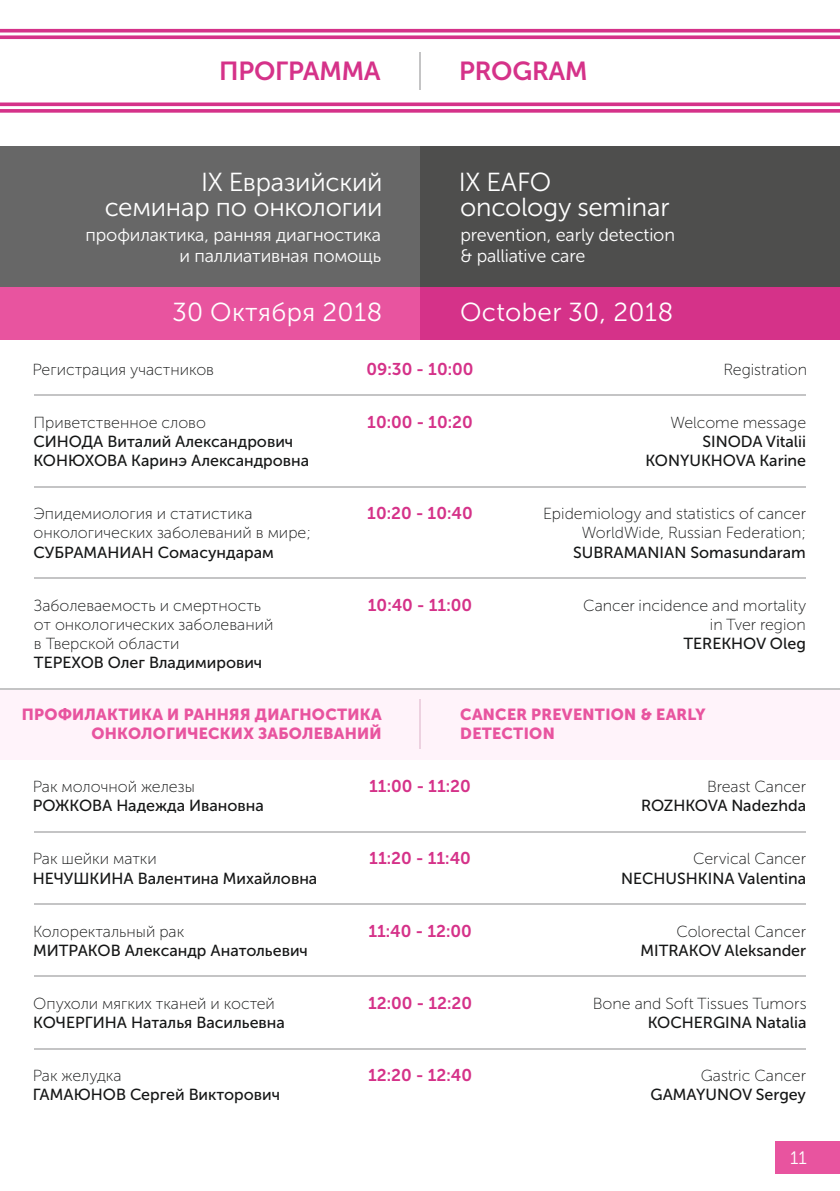
<style>
.page{position:relative;width:840px;height:1191px;background:#fff}
.page>*{position:absolute;margin:0;border:0;box-sizing:border-box;transform-origin:0 0}
.t1{font:26px/25.2px "Museo Sans Cyrl 300";letter-spacing:-.01em;color:#fff;text-align:right}
.t2{font:26px "Museo Sans Cyrl 300";letter-spacing:.015em;color:#fff}
.t3{font:26px "Museo Sans Cyrl 700";letter-spacing:-.01em;color:#d53289}
.t4{font:18px/20.4px "Museo Sans Cyrl 300";letter-spacing:-.01em;color:#fff;text-align:right}
.t5{font:17px "Museo Sans Cyrl 700";color:#d53289}
.t6{font:16px/19.2px "Museo Sans Cyrl 100";color:#151616;text-align:right}
.t7{font:16px/19.2px "Museo Sans Cyrl 500";color:#151616}
.t8{font:16px/19.2px "Museo Sans Cyrl 900,Bold";letter-spacing:.02em;color:#e8549f;text-align:right}
</style>
<div class="page">
<div style="left:0;top:688px;width:839px;height:72px;background:#fff3fa"></div>
<div style="left:0;top:146px;width:839px;height:141px;background:#676767"></div>
<div style="left:420px;top:146px;width:419px;height:141px;background:#4e4e4d"></div>
<svg style="left:0;top:29px;width:839px;height:4px;fill:#d53289"></svg>
<svg style="left:0;top:35px;width:839px;height:4px;fill:#d53289"></svg>
<hr style="left:419px;top:52px;width:1px;height:38px;background:#c4c4c5">
<svg style="left:0;top:102px;width:839px;height:4px;fill:#d53289"></svg>
<svg style="left:0;top:109px;width:839px;height:4px;fill:#d6378c"></svg>
<div style="left:0;top:287px;width:839px;height:52px;background:#e8549f"></div>
<div style="left:420px;top:287px;width:419px;height:52px;background:#d53289"></div>
<hr style="left:34px;top:395px;width:771px;height:1px;background:#c4c4c5">
<hr style="left:34px;top:486px;width:771px;height:1px;background:#c4c4c5">
<hr style="left:0;top:688px;width:839px;height:1px;background:#c4c4c5">
<hr style="left:419px;top:699px;width:1px;height:50px;background:#edd1e0">
<div style="left:775px;top:1142px;width:64px;height:32px;background:#e8549f"></div>
<hr style="left:34px;top:577px;width:771px;height:2px;background:#c4c4c5">
<hr style="left:34px;top:903px;width:771px;height:1px;background:#c4c4c5">
<hr style="left:34px;top:976px;width:771px;height:1px;background:#c4c4c5">
<hr style="left:34px;top:1048px;width:771px;height:1px;background:#c4c4c5">
<hr style="left:34px;top:831px;width:771px;height:1px;background:#c4c4c5">
<h1 class="t3" style="left:219px;top:61px;width:163px">ПРОГРАММА</h1>
<h1 class="t3" style="left:459px;top:61px;width:130px">PROGRAM</h1>
<h1 class="t1" style="left:105px;top:171px;width:279px">IX Евразийский семинар по онкологии</h1>
<p class="t4" style="left:85px;top:227px;width:297px">профилактика, ранняя диагностика и паллиативная помощь</p>
<h1 class="t1" style="left:458px;top:171px;width:212px;text-align:left">IX EAFO<br>oncology seminar</h1>
<p class="t4" style="left:460px;top:227px;width:216px;text-align:left">prevention, early detection &amp; palliative care</p>
<h1 class="t2" style="left:172px;top:302px;width:211px">30 Октября 2018</h1>
<h1 class="t2" style="left:460px;top:302px;width:214px">October 30, 2018</h1>
<p class="t6" style="left:32px;top:361px;width:183px">Регистрация участников</p>
<p class="t5" style="left:366px;top:362px;width:108px">09:30 - 10:00</p>
<p class="t6" style="left:723px;top:361px;width:85px">Registration</p>
<p class="t6" style="left:33px;top:414px;width:174px">Приветственное слово</p>
<p class="t5" style="left:367px;top:415px;width:107px">10:00 - 10:20</p>
<p class="t7" style="left:33px;top:433px;width:277px">СИНОДА Виталий Александрович<br>КОНЮХОВА Каринэ Александровна</p>
<p class="t6" style="left:670px;top:414px;width:137px">Welcome message</p>
<p class="t7" style="left:645px;top:433px;width:162px;text-align:right">SINODA Vitalii<br>KONYUKHOVA Karine</p>
<p class="t6" style="left:33px;top:506px;width:220px">Эпидемиология и статистика</p>
<p class="t5" style="left:367px;top:506px;width:107px">10:20 - 10:40</p>
<p class="t6" style="left:33px;top:525px;width:279px">онкологических заболеваний в мире;</p>
<p class="t7" style="left:33px;top:544px;width:242px">СУБРАМАНИАН Сомасундарам</p>
<p class="t6" style="left:34px;top:597px;width:228px">Заболеваемость и смертность</p>
<p class="t5" style="left:368px;top:598px;width:106px">10:40 - 11:00</p>
<p class="t6" style="left:34px;top:616px;width:241px;text-align:left">от онкологических заболеваний в Тверской области</p>
<p class="t7" style="left:34px;top:655px;width:230px">ТЕРЕХОВ Олег Владимирович</p>
<p class="t6" style="left:543px;top:506px;width:264px">Epidemiology and statistics of cancer<br>WorldWide, Russian Federation;</p>
<p class="t7" style="left:573px;top:544px;width:234px">SUBRAMANIAN Somasundaram</p>
<p class="t6" style="left:583px;top:597px;width:224px">Cancer incidence and mortality in Tver region</p>
<p class="t7" style="left:683px;top:635px;width:124px">TEREKHOV Oleg</p>
<p class="t8" style="left:22px;top:707px;width:361px">ПРОФИЛАКТИКА И РАННЯЯ ДИАГНОСТИКА<br>ОНКОЛОГИЧЕСКИХ ЗАБОЛЕВАНИЙ</p>
<p class="t8" style="left:460px;top:707px;width:246px;text-align:left">CANCER PREVENTION &amp; EARLY<br>DETECTION</p>
<p class="t6" style="left:33px;top:778px;width:163px">Рак молочной железы</p>
<p class="t5" style="left:369px;top:779px;width:103px">11:00 - 11:20</p>
<p class="t7" style="left:33px;top:798px;width:233px">РОЖКОВА Надежда Ивановна</p>
<p class="t6" style="left:706px;top:778px;width:101px">Breast Cancer</p>
<p class="t7" style="left:641px;top:798px;width:167px">ROZHKOVA Nadezhda</p>
<p class="t6" style="left:33px;top:851px;width:126px">Рак шейки матки</p>
<p class="t7" style="left:33px;top:870px;width:286px">НЕЧУШКИНА Валентина Михайловна</p>
<p class="t5" style="left:369px;top:851px;width:103px">11:20 - 11:40</p>
<p class="t6" style="left:693px;top:851px;width:115px">Cervical Cancer</p>
<p class="t7" style="left:621px;top:870px;width:186px">NECHUSHKINA Valentina</p>
<p class="t6" style="left:33px;top:923px;width:153px">Колоректальный рак</p>
<p class="t7" style="left:33px;top:942px;width:276px">МИТРАКОВ Александр Анатольевич</p>
<p class="t5" style="left:368px;top:924px;width:105px">11:40 - 12:00</p>
<p class="t6" style="left:676px;top:923px;width:131px">Colorectal Cancer</p>
<p class="t7" style="left:640px;top:942px;width:167px">MITRAKOV Aleksander</p>
<p class="t6" style="left:33px;top:995px;width:243px">Опухоли мягких тканей и костей</p>
<p class="t7" style="left:33px;top:1014px;width:253px">КОЧЕРГИНА Наталья Васильевна</p>
<p class="t5" style="left:368px;top:996px;width:105px">12:00 - 12:20</p>
<p class="t6" style="left:592px;top:995px;width:215px">Bone and Soft Tissues Tumors</p>
<p class="t7" style="left:647px;top:1014px;width:160px">KOCHERGINA Natalia</p>
<p class="t6" style="left:33px;top:1067px;width:90px">Рак желудка</p>
<p class="t7" style="left:33px;top:1087px;width:249px">ГАМАЮНОВ Сергей Викторович</p>
<p class="t5" style="left:368px;top:1068px;width:105px">12:20 - 12:40</p>
<p class="t6" style="left:700px;top:1067px;width:107px">Gastric Cancer</p>
<p class="t7" style="left:650px;top:1087px;width:157px">GAMAYUNOV Sergey</p>
<p class="t4" style="left:789px;top:1149px;width:18px">11</p>
</div>
